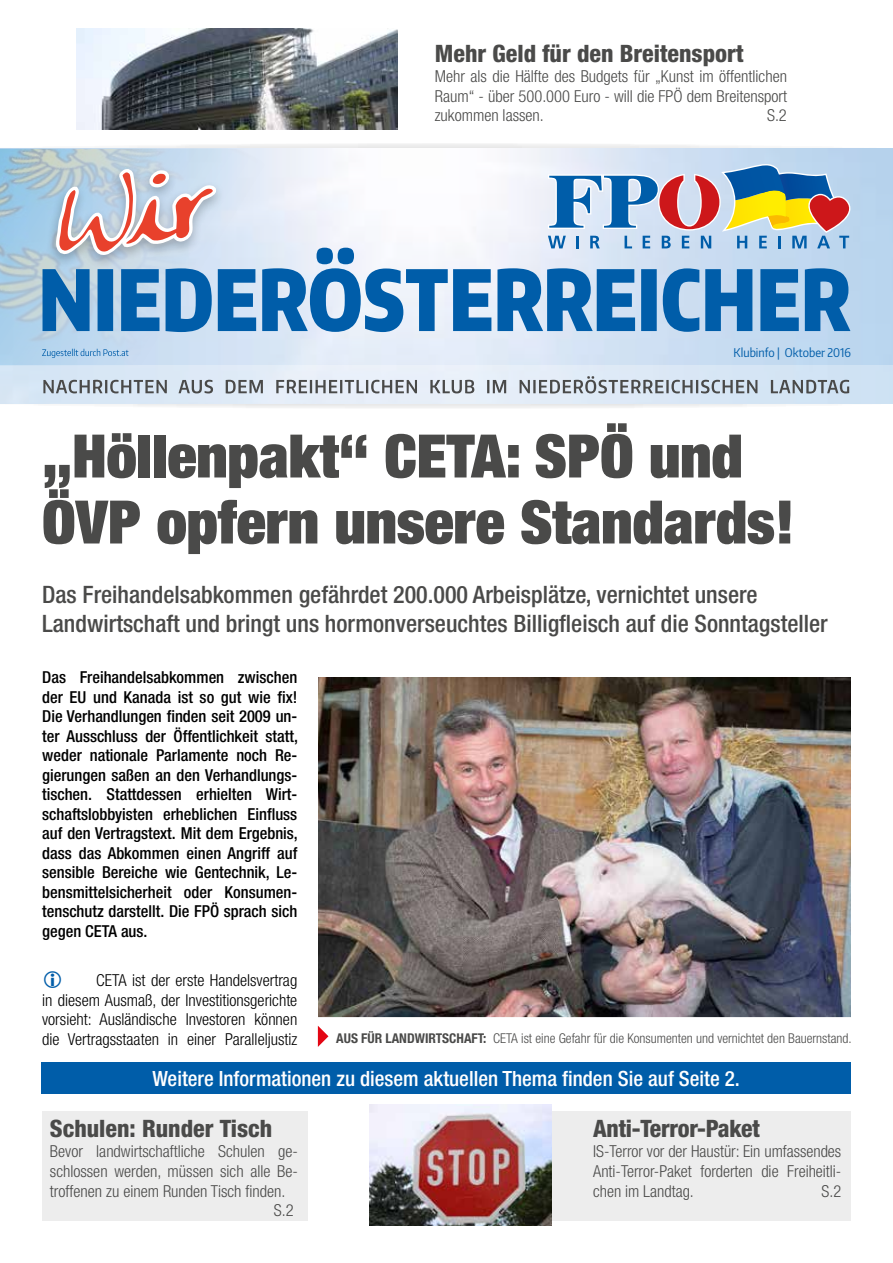
<style>
.page{position:relative;width:893px;height:1263px;background:#fff}
.page>*{position:absolute;margin:0;border:0;box-sizing:border-box;transform-origin:0 0}
.t1{font:900 expanded 60px/66px "Helvetica Neue";color:#4a4a49}
.t2{font:500 condensed 24px/28.8px "Helvetica Neue";color:#4a4a49}
.t3{font:800 condensed 24px "Helvetica Neue";color:#4a4a49}
.t4{font:500 condensed 21px "Helvetica Neue";color:#fff}
.t5{font:500 condensed 16.5px/19.5px "Helvetica Neue";color:#000;text-align:justify}
.t6{font:300 condensed 16.5px/19.8px "Helvetica Neue";color:#4a4a49;text-align:justify}
.t7{font:300 condensed 16.5px/19.5px "Helvetica Neue";color:#000;text-align:justify}
.t8{font:300 condensed 13.5px "Helvetica Neue";color:#4a4a49}
.t9{font:12px "Encode Sans Condensed";color:#005da9}
.s1{font-weight:700}
</style>
<div class="page">
<img style="left:0;top:270px;width:308px;height:96px">
<div style="left:0;top:366px;width:893px;height:38px;background:linear-gradient(to right,#e1ecf7,#dae8f6)"></div>
<svg style="left:0;top:144px;width:893px;height:126px"></svg>
<svg style="left:43px;top:248px;width:807px;height:84px;background:#6da1ce"></svg>
<svg style="left:0;top:376px;width:893px;height:32px;background:#cbd4dd"></svg>
<svg style="left:42px;top:349px;width:86px;height:9px"></svg>
<div style="left:43px;top:1111px;width:265px;height:109px;background:#ededed"></div>
<div style="left:541px;top:1111px;width:310px;height:109px;background:#ededed"></div>
<img style="left:319px;top:678px;width:531px;height:339px">
<img style="left:370px;top:1104px;width:181px;height:122px">
<img style="left:76px;top:28px;width:322px;height:101px">
<div style="left:42px;top:1062px;width:809px;height:32px;background:#005da9"></div>
<svg style="left:318px;top:1026px;width:10px;height:21px"></svg>
<h2 class="t3" style="left:435px;top:39px;width:310px">Mehr Geld für den Breitensport</h2>
<p class="t6" style="left:435px;top:66px;width:354px">Mehr als die Hälfte des Budgets für „Kunst im öffentlichen Raum“ - über 500.000 Euro - will die FPÖ dem Breitensport zukommen lassen.</p>
<p class="t6" style="left:767px;top:105px;width:21px">S.2</p>
<p class="t9" style="left:734px;top:344px;width:119px">Klubinfo | Oktober 2016</p>
<h1 class="t1" style="left:42px;top:422px;width:754px">„Höllenpakt“ CETA: SPÖ und<br>ÖVP opfern unsere Standards!</h1>
<h2 class="t2" style="left:42px;top:580px;width:787px">Das Freihandelsabkommen gefährdet 200.000 Arbeisplätze, vernichtet unsere<br>Landwirtschaft und bringt uns hormonverseuchtes Billigfleisch auf die Sonntagsteller</h2>
<p class="t5" style="left:42px;top:668px;width:257px">Das Freihandelsabkommen zwischen der EU und Kanada ist so gut wie fix!<br>Die Verhandlungen finden seit 2009 un&shy;ter Ausschluss der Öffentlichkeit statt, weder nationale Parlamente noch Re&shy;gierungen saßen an den Verhandlungs&shy;tischen. Stattdessen erhielten Wirt&shy;schaftslobbyisten erheblichen Einfluss auf den Vertragstext. Mit dem Ergebnis, dass das Abkommen einen Angriff auf sensible Bereiche wie Gentechnik, Le&shy;bensmittelsicherheit oder Konsumen&shy;tenschutz darstellt. Die FPÖ sprach sich gegen CETA aus.</p>
<p class="t7" style="left:42px;top:971px;width:257px;text-indent:54px">CETA ist der erste Handelsvertrag in diesem Ausmaß, der Investitionsgerichte vorsieht: Ausländische Investoren können die Vertragsstaaten in einer Paralleljustiz</p>
<p class="t8" style="left:336px;top:1030px;width:517px"><span class="s1">AUS FÜR LANDWIRTSCHAFT:</span> CETA ist eine Gefahr für die Konsumenten und vernichtet den Bauernstand.</p>
<p class="t4" style="left:152px;top:1065px;width:589px">Weitere Informationen zu diesem aktuellen Thema finden Sie auf Seite 2.</p>
<h2 class="t3" style="left:50px;top:1114px;width:224px">Schulen: Runder Tisch</h2>
<p class="t6" style="left:50px;top:1141px;width:250px">Bevor landwirtschaftliche Schulen ge-</p>
<p class="t6" style="left:50px;top:1161px;width:250px">schlossen werden, müssen sich alle Be-</p>
<p class="t6" style="left:50px;top:1181px;width:237px">troffenen zu einem Runden Tisch finden.</p>
<p class="t6" style="left:274px;top:1200px;width:21px">S.2</p>
<h2 class="t3" style="left:593px;top:1114px;width:168px">Anti-Terror-Paket</h2>
<p class="t6" style="left:593px;top:1141px;width:250px">IS-Terror vor der Haustür: Ein umfassendes Anti-Terror-Paket forderten die Freiheitli&shy;chen im Landtag.</p>
<p class="t6" style="left:821px;top:1181px;width:21px">S.2</p>
</div>
